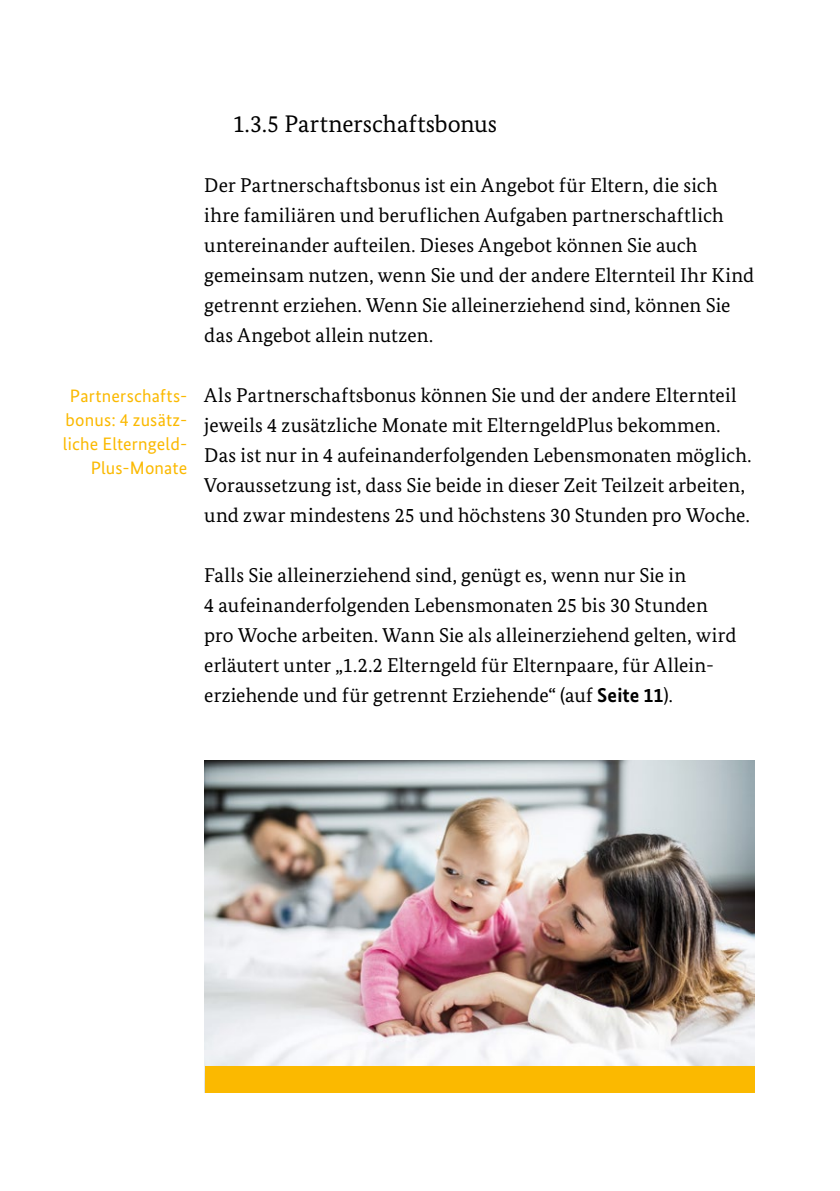
<style>
.page{position:relative;width:840px;height:1191px;background:#fff}
.page>*{position:absolute;margin:0;border:0;box-sizing:border-box;transform-origin:0 0}
.t1{font:24px "Bundes Serif";letter-spacing:.005em;color:#000}
.t2{font:20px/30px "Bundes Serif";letter-spacing:.005em;color:#000}
.t3{font:18px/24px "Bundes Sans";letter-spacing:.01em;color:#fbb900;text-align:right}
.s1{font-family:"Bundes Sans";font-weight:700}
</style>
<div class="page">
<img style="left:204px;top:760px;width:550px;height:332px">
<div style="left:205px;top:1066px;width:549px;height:26px;background:#fbb900"></div>
<h3 class="t1" style="left:232px;top:109px;width:266px">1.3.5 Partnerschaftsbonus</h3>
<p class="t3" style="left:63px;top:384px;width:126px">Partnerschafts&shy;bonus: 4 zusätz&shy;liche Elterngeld-<br>Plus-Monate</p>
<p class="t2" style="left:204px;top:170px;width:551px">Der Partnerschaftsbonus ist ein Angebot für Eltern, die sich ihre familiären und beruflichen Aufgaben partnerschaftlich untereinander aufteilen. Dieses Angebot können Sie auch gemeinsam nutzen, wenn Sie und der andere Elternteil Ihr Kind getrennt erziehen. Wenn Sie alleinerziehend sind, können Sie das Angebot allein nutzen.</p>
<p class="t2" style="left:204px;top:380px;width:548px">Als Partnerschaftsbonus können Sie und der andere Elternteil jeweils 4 zusätzliche Monate mit ElterngeldPlus bekommen.<br>Das ist nur in 4 aufeinanderfolgenden Lebensmonaten möglich.<br>Voraussetzung ist, dass Sie beide in dieser Zeit Teilzeit arbeiten, und zwar mindestens 25 und höchstens 30 Stunden pro Woche.</p>
<p class="t2" style="left:204px;top:560px;width:533px">Falls Sie alleinerziehend sind, genügt es, wenn nur Sie in<br>4 aufeinanderfolgenden Lebensmonaten 25 bis 30 Stunden pro Woche arbeiten. Wann Sie als alleinerziehend gelten, wird erläutert unter „1.2.2 Elterngeld für Elternpaare, für Allein&shy;erziehende und für getrennt Erziehende“ (auf <span class="s1">Seite 11</span>).</p>
</div>
